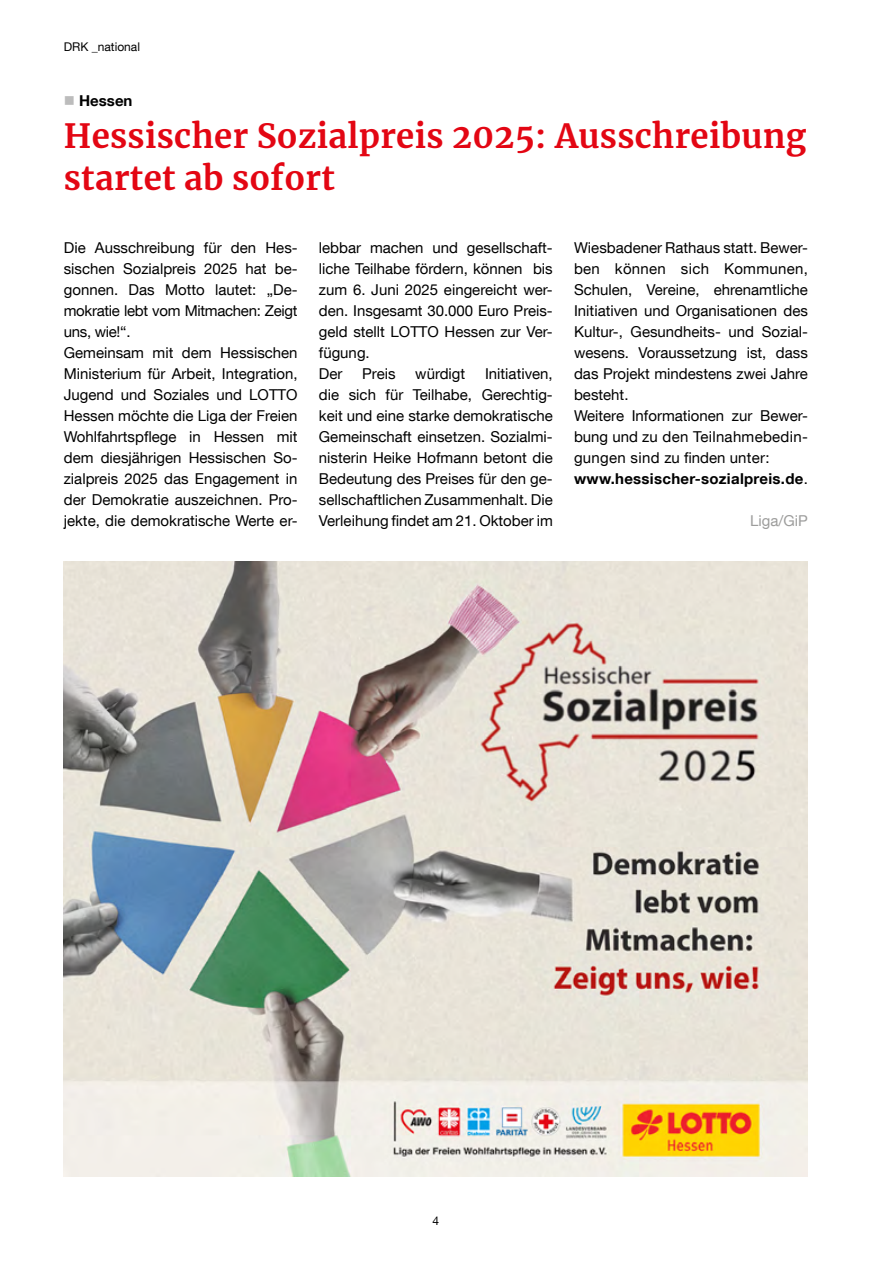
<style>
.page{position:relative;width:893px;height:1263px;background:#fff}
.page>*{position:absolute;margin:0;border:0;box-sizing:border-box;transform-origin:0 0}
.t1{font:700 33px/42px "Merriweather";letter-spacing:.01em;color:#e30613}
.t2{font:15px/21px "Helvetica Neue LT Com";color:#000}
.t3{font:15px "Helvetica Neue LT Com";color:#9d9d9c}
.t4{font:700 15px "Helvetica Neue LT Com";color:#000}
.t5{font:12px "Helvetica Neue LT Com";color:#000}
.s1{color:#bcbcbc}
.s2{font-weight:700}
</style>
<div class="page">
<img style="left:64px;top:561px;width:744px;height:616px">
<p class="t5" style="left:64px;top:39px;width:78px">DRK _national</p>
<p class="t4" style="left:64px;top:91px;width:70px"><span class="s1">■</span> Hessen</p>
<h1 class="t1" style="left:64px;top:114px;width:744px">Hessischer Sozialpreis 2025: Ausschreibung startet ab sofort</h1>
<p class="t2" style="left:64px;top:237px;width:235px">Die Ausschreibung für den Hes&shy;sischen Sozialpreis 2025 hat be&shy;gonnen. Das Motto lautet: „De&shy;mokratie lebt vom Mitmachen: Zeigt uns, wie!“.<br>Gemeinsam mit dem Hessischen<br>Ministerium für Arbeit, Integration,<br>Jugend und Soziales und LOTTO<br>Hessen möchte die Liga der Freien<br>Wohlfahrtspflege in Hessen mit dem diesjährigen Hessischen So&shy;zialpreis 2025 das Engagement in der Demokratie auszeichnen. Pro&shy;jekte, die demokratische Werte er-</p>
<p class="t2" style="left:319px;top:237px;width:235px">lebbar machen und gesellschaft&shy;liche Teilhabe fördern, können bis zum 6. Juni 2025 eingereicht wer&shy;den. Insgesamt 30.000 Euro Preis&shy;geld stellt LOTTO Hessen zur Ver&shy;fügung.<br>Der</p>
<p class="t2" style="left:319px;top:363px;width:235px;text-align:justify;text-indent:166px">Initiativen, die sich für Teilhabe, Gerechtig&shy;keit und eine starke demokratische Gemeinschaft einsetzen. Sozialmi&shy;nisterin Heike Hofmann betont die Bedeutung des Preises für den ge&shy;sellschaftlichen Zusammenhalt. Die Verleihung findet am 21. Oktober im</p>
<p class="t2" style="left:362px;top:363px;width:35px">Preis</p>
<p class="t2" style="left:415px;top:363px;width:51px">würdigt</p>
<p class="t2" style="left:574px;top:237px;width:235px">Wiesbadener Rathaus statt. Bewer&shy;ben können sich Kommunen,<br>Schulen, Vereine, ehrenamtliche<br>Initiativen und Organisationen des<br>Kultur-, Gesundheits- und Sozial&shy;wesens. Voraussetzung ist, dass das Projekt mindestens zwei Jahre besteht.<br>Weitere Informationen zur Bewer&shy;bung und zu den Teilnahmebedin&shy;gungen sind zu finden unter: <span class="s2">www.hessischer-sozialpreis.de</span>.</p>
<p class="t3" style="left:750px;top:511px;width:59px">Liga/GiP</p>
<p class="t5" style="left:432px;top:1213px;width:8px">4</p>
</div>
